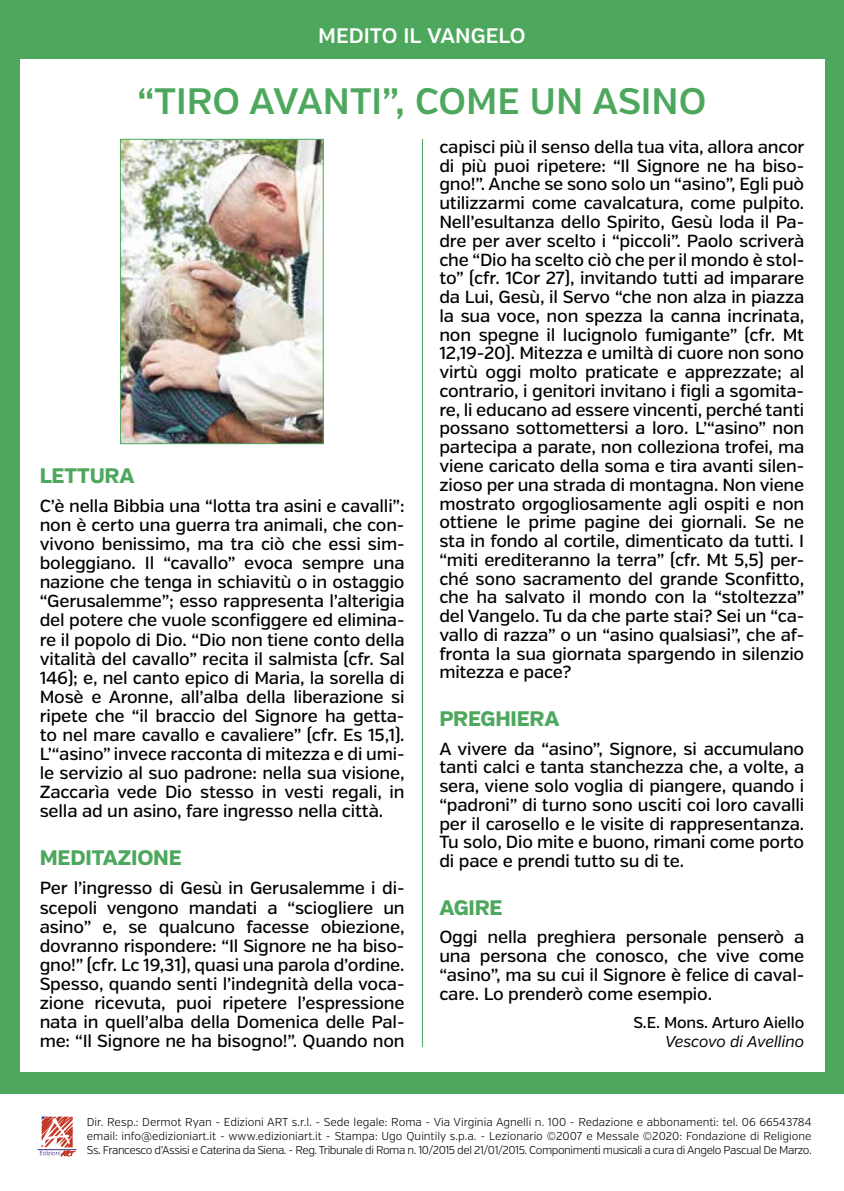
<style>
.page{position:relative;width:844px;height:1191px;background:#fff}
.page>*{position:absolute;margin:0;border:0;box-sizing:border-box;transform-origin:0 0}
.t1{font:600 36.75px "Verb";color:#4da85e}
.t2{font:800 21px "Verb";letter-spacing:-.01em;color:#4da85e}
.t3{font:600 21px "Verb";color:#fff}
.t4{font:500 17.5px/18.7px "Verb";letter-spacing:-.01em;color:#000;text-align:justify}
.t5{font:500 15.75px "Verb";letter-spacing:-.01em;color:#000}
.t6{font:italic 15.75px "Verb";letter-spacing:-.01em;color:#000}
.t7{font:300 11.38px/14px "Verb";letter-spacing:-.04em;color:#000;text-align:justify}
</style>
<div class="page">
<div style="left:0;top:0;width:843px;height:1093px;background:#4da85e"></div>
<div style="left:20px;top:60px;width:803px;height:1011px;background:#fff"></div>
<img style="left:122px;top:141px;width:199px;height:301px">
<div style="left:120px;top:139px;width:203px;height:305px;border:1px solid #4da85e"></div>
<hr style="left:422px;top:139px;width:1px;height:908px;background:#4da85e">
<hr style="left:38px;top:1149px;width:38px;height:1px;background:#392d82">
<svg style="left:40px;top:1116px;width:36px;height:40px"></svg>
<p class="t3" style="left:318px;top:23px;width:209px">MEDITO IL VANGELO</p>
<h1 class="t1" style="left:138px;top:79px;width:570px">“TIRO AVANTI”, COME UN ASINO</h1>
<p class="t2" style="left:40px;top:463px;width:96px">LETTURA</p>
<p class="t4" style="left:40px;top:496px;width:366px">C’è nella Bibbia una “lotta tra asini e cavalli”: non è certo una guerra tra animali, che con&shy;vivono benissimo, ma tra ciò che essi sim&shy;boleggiano. Il “cavallo” evoca sempre una nazione che tenga in schiavitù o in ostaggio “Gerusalemme”; esso rappresenta l’alterigia del potere che vuole sconfiggere ed elimina&shy;re il popolo di Dio. “Dio non tiene conto della vitalità del cavallo” recita il salmista (cfr. Sal 146); e, nel canto epico di Maria, la sorella di Mosè e Aronne, all’alba della liberazione si ripete che “il braccio del Signore ha getta&shy;to nel mare cavallo e cavaliere” (cfr. Es 15,1).<br>L’“asino” invece racconta di mitezza e di umi&shy;le servizio al suo padrone: nella sua visione, Zaccarìa vede Dio stesso in vesti regali, in sella ad un asino, fare ingresso nella città.</p>
<p class="t2" style="left:40px;top:845px;width:144px">MEDITAZIONE</p>
<p class="t4" style="left:40px;top:879px;width:366px">Per l’ingresso di Gesù in Gerusalemme i di&shy;scepoli vengono mandati a “sciogliere un asino” e, se qualcuno facesse obiezione, dovranno rispondere: “Il Signore ne ha biso&shy;gno!” (cfr. Lc 19,31), quasi una parola d’ordine.<br>Spesso, quando senti l’indegnità della voca&shy;zione ricevuta, puoi ripetere l’espressione nata in quell’alba della Domenica delle Pal&shy;me: “Il Signore ne ha bisogno!”. Quando non</p>
<p class="t4" style="left:439px;top:138px;width:366px">capisci più il senso della tua vita, allora ancor di più puoi ripetere: “Il Signore ne ha biso&shy;gno!”. Anche se sono solo un “asino”, Egli può utilizzarmi come cavalcatura, come pulpito.<br>Nell’esultanza dello Spirito, Gesù loda il Pa&shy;dre per aver scelto i “piccoli”. Paolo scriverà che “Dio ha scelto ciò che per il mondo è stol&shy;to” (cfr. 1Cor 27), invitando tutti ad imparare da Lui, Gesù, il Servo “che non alza in piazza la sua voce, non spezza la canna incrinata, non spegne il lucignolo fumigante” (cfr. Mt 12,19-20). Mitezza e umiltà di cuore non sono virtù oggi molto praticate e apprezzate; al contrario, i genitori invitano i figli a sgomita&shy;re, li educano ad essere vincenti, perché tanti possano sottomettersi a loro. L’“asino” non partecipa a parate, non colleziona trofei, ma viene caricato della soma e tira avanti silen&shy;zioso per una strada di montagna. Non viene mostrato orgogliosamente agli ospiti e non ottiene le prime pagine dei giornali. Se ne sta in fondo al cortile, dimenticato da tutti. I “miti erediteranno la terra” (cfr. Mt 5,5) per&shy;ché sono sacramento del grande Sconfitto, che ha salvato il mondo con la “stoltezza” del Vangelo. Tu da che parte stai? Sei un “ca&shy;vallo di razza” o un “asino qualsiasi”, che af&shy;fronta la sua giornata spargendo in silenzio mitezza e pace?</p>
<p class="t2" style="left:439px;top:705px;width:121px">PREGHIERA</p>
<p class="t4" style="left:439px;top:739px;width:366px">A vivere da “asino”, Signore, si accumulano tanti calci e tanta stanchezza che, a volte, a sera, viene solo voglia di piangere, quando i “padroni” di turno sono usciti coi loro cavalli per il carosello e le visite di rappresentanza.<br>Tu solo, Dio mite e buono, rimani come porto di pace e prendi tutto su di te.</p>
<p class="t2" style="left:439px;top:894px;width:65px">AGIRE</p>
<p class="t4" style="left:439px;top:928px;width:366px">Oggi nella preghiera personale penserò a una persona che conosco, che vive come “asino”, ma su cui il Signore è felice di caval&shy;care. Lo prenderò come esempio.</p>
<p class="t5" style="left:633px;top:1013px;width:172px">S.E. Mons. Arturo Aiello</p>
<p class="t6" style="left:665px;top:1032px;width:141px">Vescovo di Avellino</p>
<p class="t7" style="left:87px;top:1114px;width:726px">Dir. Resp.: Dermot Ryan - Edizioni ART s.r.l. - Sede legale: Roma - Via Virginia Agnelli n. 100 - Redazione e abbonamenti: tel. 06 66543784 email: info@edizioniart.it - www.edizioniart.it - Stampa: Ugo Quintily s.p.a. - Lezionario ©2007 e Messale ©2020: Fondazione di Religione Ss. Francesco d’Assisi e Caterina da Siena. - Reg. Tribunale di Roma n. 10/2015 del 21/01/2015. Componimenti musicali a cura di Angelo Pascual De Marzo.</p>
</div>
